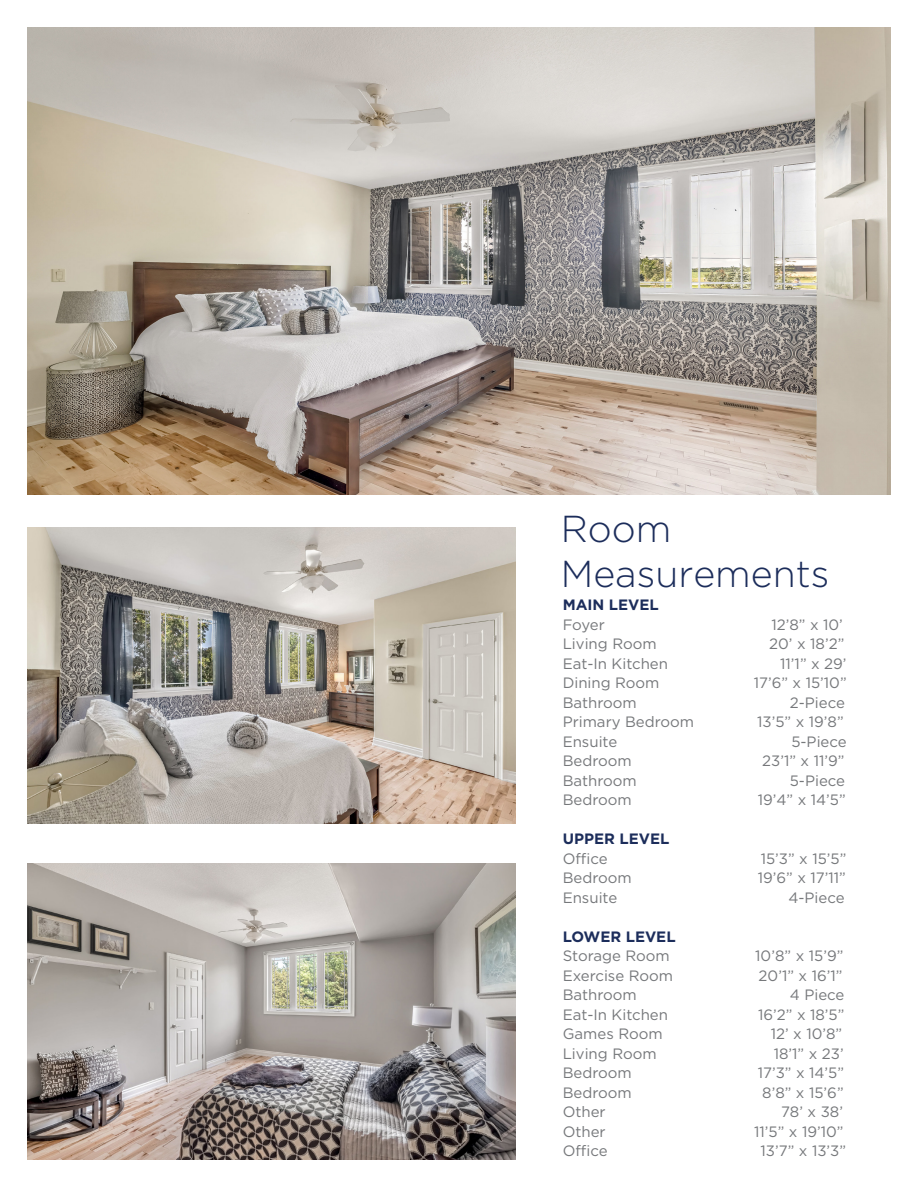
<style>
.page{position:relative;width:918px;height:1188px;background:#fff}
.page>*{position:absolute;margin:0;border:0;box-sizing:border-box;transform-origin:0 0}
.t1{font:300 37.5px "Gotham HTF";color:#1c2d5b}
.t2{font:15px "Gotham HTF";color:#76787b}
.t3{font:700 15px "Gotham HTF";color:#1c2d5b}
</style>
<div class="page">
<img style="left:27px;top:27px;width:864px;height:467px">
<img style="left:27px;top:527px;width:489px;height:296px">
<img style="left:27px;top:863px;width:489px;height:297px">
<p class="t1" style="left:561px;top:508px;width:112px">Room</p>
<p class="t1" style="left:561px;top:553px;width:270px">Measurements</p>
<p class="t3" style="left:563px;top:596px;width:98px">MAIN LEVEL</p>
<p class="t2" style="left:563px;top:616px;width:44px">Foyer</p>
<p class="t2" style="left:771px;top:616px;width:73px">12’8” x 10’</p>
<p class="t2" style="left:563px;top:636px;width:96px">Living Room</p>
<p class="t2" style="left:769px;top:636px;width:77px">20’ x 18’2”</p>
<p class="t2" style="left:563px;top:655px;width:107px">Eat-In Kitchen</p>
<p class="t2" style="left:780px;top:655px;width:68px">11’1” x 29’</p>
<p class="t2" style="left:563px;top:675px;width:98px">Dining Room</p>
<p class="t2" style="left:754px;top:675px;width:94px">17’6” x 15’10”</p>
<p class="t2" style="left:563px;top:694px;width:76px">Bathroom</p>
<p class="t2" style="left:790px;top:694px;width:57px">2-Piece</p>
<p class="t2" style="left:563px;top:714px;width:133px">Primary Bedroom</p>
<p class="t2" style="left:757px;top:714px;width:88px">13’5” x 19’8”</p>
<p class="t2" style="left:563px;top:733px;width:56px">Ensuite</p>
<p class="t2" style="left:791px;top:733px;width:57px">5-Piece</p>
<p class="t2" style="left:563px;top:753px;width:71px">Bedroom</p>
<p class="t2" style="left:762px;top:753px;width:84px">23’1” x 11’9”</p>
<p class="t2" style="left:563px;top:772px;width:76px">Bathroom</p>
<p class="t2" style="left:790px;top:772px;width:57px">5-Piece</p>
<p class="t2" style="left:563px;top:792px;width:71px">Bedroom</p>
<p class="t2" style="left:758px;top:792px;width:90px">19’4” x 14’5”</p>
<p class="t3" style="left:563px;top:830px;width:108px">UPPER LEVEL</p>
<p class="t2" style="left:563px;top:850px;width:46px">Office</p>
<p class="t2" style="left:761px;top:850px;width:87px">15’3” x 15’5”</p>
<p class="t2" style="left:563px;top:870px;width:71px">Bedroom</p>
<p class="t2" style="left:758px;top:870px;width:90px">19’6” x 17’11”</p>
<p class="t2" style="left:563px;top:889px;width:56px">Ensuite</p>
<p class="t2" style="left:788px;top:889px;width:58px">4-Piece</p>
<p class="t3" style="left:563px;top:928px;width:114px">LOWER LEVEL</p>
<p class="t2" style="left:563px;top:948px;width:109px">Storage Room</p>
<p class="t2" style="left:755px;top:948px;width:90px">10’8” x 15’9”</p>
<p class="t2" style="left:563px;top:967px;width:112px">Exercise Room</p>
<p class="t2" style="left:759px;top:967px;width:85px">20’1” x 16’1”</p>
<p class="t2" style="left:563px;top:987px;width:76px">Bathroom</p>
<p class="t2" style="left:790px;top:987px;width:56px">4 Piece</p>
<p class="t2" style="left:563px;top:1006px;width:107px">Eat-In Kitchen</p>
<p class="t2" style="left:758px;top:1006px;width:88px">16’2” x 18’5”</p>
<p class="t2" style="left:563px;top:1026px;width:102px">Games Room</p>
<p class="t2" style="left:771px;top:1026px;width:73px">12’ x 10’8”</p>
<p class="t2" style="left:563px;top:1045px;width:96px">Living Room</p>
<p class="t2" style="left:774px;top:1045px;width:72px">18’1” x 23’</p>
<p class="t2" style="left:563px;top:1065px;width:71px">Bedroom</p>
<p class="t2" style="left:758px;top:1065px;width:88px">17’3” x 14’5”</p>
<p class="t2" style="left:563px;top:1084px;width:71px">Bedroom</p>
<p class="t2" style="left:762px;top:1084px;width:83px">8’8” x 15’6”</p>
<p class="t2" style="left:563px;top:1104px;width:45px">Other</p>
<p class="t2" style="left:781px;top:1104px;width:63px">78’ x 38’</p>
<p class="t2" style="left:563px;top:1123px;width:45px">Other</p>
<p class="t2" style="left:754px;top:1123px;width:91px">11’5” x 19’10”</p>
<p class="t2" style="left:563px;top:1143px;width:46px">Office</p>
<p class="t2" style="left:761px;top:1143px;width:87px">13’7” x 13’3”</p>
</div>
